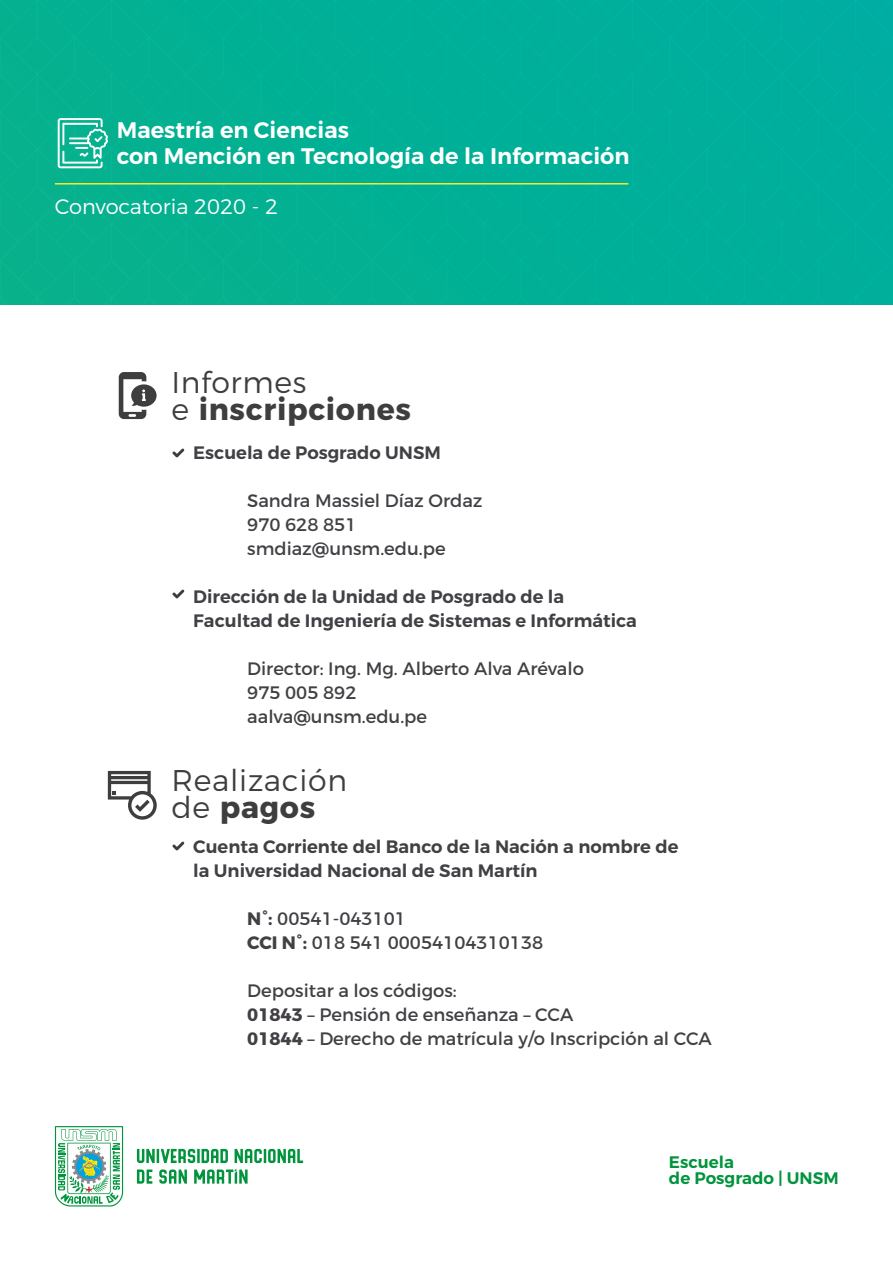
<style>
.page{position:relative;width:893px;height:1263px;background:#fff}
.page>*{position:absolute;margin:0;border:0;box-sizing:border-box;transform-origin:0 0}
.t1{font:700 30px/27px "Montserrat";letter-spacing:.025em;color:#3e3e3f}
.t2{font:300 30px/27px "Montserrat";letter-spacing:.025em;color:#3e3e3f}
.t3{font:600 22.5px/26.5px "Montserrat";color:#fff}
.t4{font:300 21px "Montserrat";color:#fff}
.t5{font:18px/24px "Montserrat";color:#434045}
.t6{font:600 18px/24px "Montserrat";color:#434045}
.t7{font:600 16.65px/16px "Montserrat";color:#00943d}
.s1{font-weight:300}
.s2{font-weight:700}
</style>
<div class="page">
<div style="left:0;top:0;width:446px;height:305px;background:#03b092"></div>
<div style="left:446px;top:0;width:447px;height:305px;background:#00af9b"></div>
<svg style="left:137px;top:1149px;width:58px;height:14px"></svg>
<hr style="left:197px;top:1149px;width:3px;height:14px;background:#00943d">
<svg style="left:202px;top:1149px;width:26px;height:14px"></svg>
<svg style="left:235px;top:1149px;width:68px;height:14px"></svg>
<svg style="left:137px;top:1169px;width:15px;height:15px"></svg>
<svg style="left:159px;top:1169px;width:28px;height:15px"></svg>
<svg style="left:194px;top:1169px;width:54px;height:15px"></svg>
<svg style="left:55px;top:1126px;width:68px;height:80px"></svg>
<svg style="left:172px;top:448px;width:12px;height:9px"></svg>
<svg style="left:172px;top:589px;width:12px;height:9px"></svg>
<svg style="left:172px;top:841px;width:12px;height:9px"></svg>
<svg style="left:119px;top:372px;width:38px;height:47px"></svg>
<hr style="left:55px;top:183px;width:573px;height:2px;background:#f4ed2f">
<svg style="left:58px;top:118px;width:50px;height:50px"></svg>
<svg style="left:108px;top:771px;width:49px;height:49px"></svg>
<p class="t3" style="left:117px;top:117px;width:514px">Maestría en Ciencias<br>con Mención en Tecnología de la Información</p>
<p class="t4" style="left:55px;top:194px;width:225px">Convocatoria 2020 - 2</p>
<h1 class="t1" style="left:171px;top:370px;width:241px"><span class="s1">Informes<br>e</span> inscripciones</h1>
<p class="t6" style="left:193px;top:441px;width:249px">Escuela de Posgrado UNSM</p>
<p class="t5" style="left:247px;top:489px;width:237px">Sandra Massiel Díaz Ordaz<br>970 628 851 smdiaz@unsm.edu.pe</p>
<p class="t6" style="left:193px;top:585px;width:445px">Dirección de la Unidad de Posgrado de la<br>Facultad de Ingeniería de Sistemas e Informática</p>
<p class="t5" style="left:247px;top:657px;width:338px">Director: Ing. Mg. Alberto Alva Arévalo<br>975 005 892<br>aalva@unsm.edu.pe</p>
<h1 class="t2" style="left:171px;top:766px;width:177px">Realización de <span class="s2">pagos</span></h1>
<p class="t6" style="left:193px;top:835px;width:487px">Cuenta Corriente del Banco de la Nación a nombre de la Universidad Nacional de San Martín</p>
<p class="t5" style="left:247px;top:907px;width:297px"><span class="s2">N°:</span> 00541-043101<br><span class="s2">CCI N°:</span> 018 541 00054104310138</p>
<p class="t5" style="left:247px;top:979px;width:466px">Depositar a los códigos:<br><span class="s2">01843</span> – Pensión de enseñanza – CCA<br><span class="s2">01844</span> – Derecho de matrícula y/o Inscripción al CCA</p>
<p class="t7" style="left:669px;top:1154px;width:171px">Escuela<br>de Posgrado | UNSM</p>
</div>
